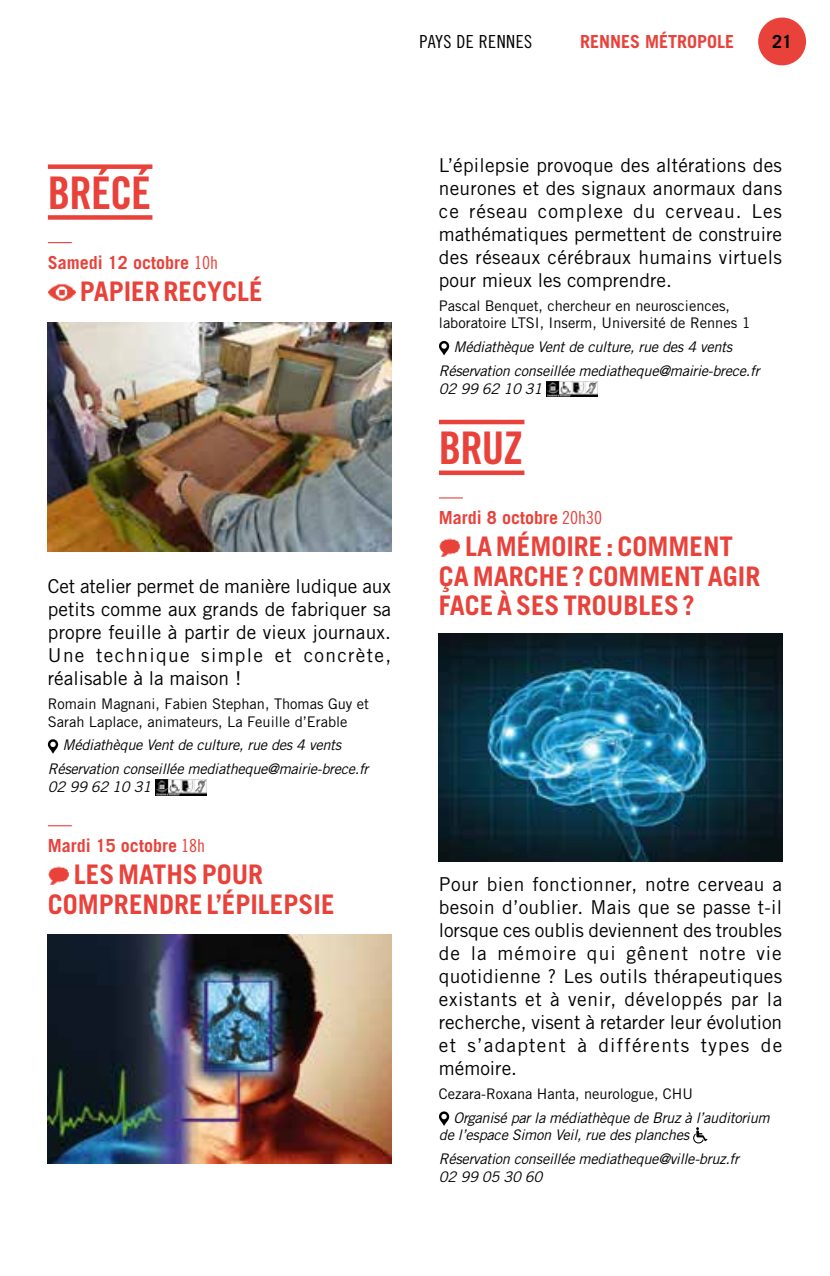
<style>
.page{position:relative;width:830px;height:1276px;background:#fff}
.page>*{position:absolute;margin:0;border:0;box-sizing:border-box;transform-origin:0 0}
.t1{font:45px "Trade Gothic LT Std Bd Cn 20";letter-spacing:-.025em;color:#e8423b}
.t2{font:700 27px/29.2px "Trade Gothic LT Std";color:#e8423b}
.t3{font:19.12px/22.9px "Trade Gothic LT Std";letter-spacing:.015em;color:#000;text-align:justify}
.t4{font:700 18px "Trade Gothic LT Std";color:#e8423b}
.t5{font:18px "Trade Gothic LT Std Cn 18";letter-spacing:.025em;color:#000}
.t6{font:700 18px "Trade Gothic LT Std";color:#000}
.t7{font:italic 14.62px/23.8px "Trade Gothic LT Std";letter-spacing:-.02em;color:#000}
.t8{font:14.62px/17.6px "Trade Gothic LT Std";color:#000}
.s1{font-family:"Trade Gothic LT Std Cn 18";font-weight:400}
</style>
<div class="page">
<div style="left:757px;top:18px;width:48px;height:47px;background:#e8423b;border-radius:50%"></div>
<div style="left:48px;top:164px;width:104px;height:5px;background:#e8423b"></div>
<div style="left:48px;top:215px;width:104px;height:5px;background:#e8423b"></div>
<svg style="left:48px;top:242px;width:24px;height:1px"></svg>
<svg style="left:48px;top:825px;width:24px;height:1px"></svg>
<img style="left:48px;top:284px;width:27px;height:17px">
<img style="left:48px;top:322px;width:343px;height:229px">
<svg style="left:48px;top:739px;width:11px;height:14px"></svg>
<img style="left:155px;top:779px;width:51px;height:16px">
<img style="left:48px;top:866px;width:21px;height:18px">
<img style="left:48px;top:935px;width:343px;height:228px">
<hr style="left:438px;top:420px;width:86px;height:4px;background:#e8423b">
<div style="left:438px;top:470px;width:86px;height:5px;background:#e8423b"></div>
<svg style="left:439px;top:497px;width:23px;height:1px"></svg>
<svg style="left:439px;top:341px;width:10px;height:14px"></svg>
<img style="left:546px;top:381px;width:51px;height:16px">
<img style="left:439px;top:538px;width:21px;height:18px">
<img style="left:438px;top:633px;width:343px;height:228px">
<svg style="left:439px;top:1111px;width:10px;height:14px"></svg>
<svg style="left:693px;top:1127px;width:14px;height:16px"></svg>
<p class="t5" style="left:419px;top:31px;width:114px">PAYS DE RENNES</p>
<p class="t4" style="left:579px;top:30px;width:156px">RENNES MÉTROPOLE</p>
<p class="t6" style="left:771px;top:30px;width:22px">21</p>
<h1 class="t1" style="left:48px;top:165px;width:105px">BRÉCÉ</h1>
<p class="t4" style="left:48px;top:251px;width:172px">Samedi 12 octobre <span class="s1">10h</span></p>
<h2 class="t2" style="left:80px;top:276px;width:184px">PAPIER RECYCLÉ</h2>
<p class="t3" style="left:48px;top:574px;width:344px">Cet atelier permet de manière ludique aux petits comme aux grands de fabriquer sa propre feuille à partir de vieux journaux.<br>Une technique simple et concrète, réalisable à la maison !</p>
<p class="t8" style="left:48px;top:695px;width:322px">Romain Magnani, Fabien Stephan, Thomas Guy et<br>Sarah Laplace, animateurs, La Feuille d’Erable</p>
<p class="t7" style="left:48px;top:733px;width:322px;text-indent:15px">Médiathèque Vent de culture, rue des 4 vents<br>Réservation conseillée mediatheque@mairie-brece.fr</p>
<p class="t7" style="left:48px;top:775px;width:105px">02 99 62 10 31</p>
<p class="t4" style="left:48px;top:834px;width:158px">Mardi 15 octobre <span class="s1">18h</span></p>
<h2 class="t2" style="left:48px;top:859px;width:288px;text-indent:26px">LES MATHS POUR<br>COMPRENDRE L’ÉPILEPSIE</h2>
<p class="t3" style="left:438px;top:153px;width:345px">L’épilepsie provoque des altérations des neurones et des signaux anormaux dans ce réseau complexe du cerveau. Les mathématiques permettent de construire des réseaux cérébraux humains virtuels pour mieux les comprendre.</p>
<p class="t8" style="left:438px;top:296px;width:313px">Pascal Benquet, chercheur en neurosciences, laboratoire LTSI, Inserm, Université de Rennes 1</p>
<p class="t7" style="left:438px;top:335px;width:322px;text-indent:15px">Médiathèque Vent de culture, rue des 4 vents<br>Réservation conseillée mediatheque@mairie-brece.fr</p>
<p class="t7" style="left:438px;top:377px;width:105px">02 99 62 10 31</p>
<h1 class="t1" style="left:438px;top:421px;width:86px">BRUZ</h1>
<p class="t4" style="left:438px;top:506px;width:164px">Mardi 8 octobre <span class="s1">20h30</span></p>
<h2 class="t2" style="left:438px;top:532px;width:323px;text-indent:26px">LA MÉMOIRE : COMMENT<br>ÇA MARCHE ? COMMENT AGIR<br>FACE À SES TROUBLES ?</h2>
<p class="t3" style="left:438px;top:872px;width:345px">Pour bien fonctionner, notre cerveau a besoin d’oublier. Mais que se passe t-il lorsque ces oublis deviennent des troubles de la mémoire qui gênent notre vie quotidienne ? Les outils thérapeutiques existants et à venir, développés par la recherche, visent à retarder leur évolution et s’adaptent à différents types de mémoire.</p>
<p class="t8" style="left:438px;top:1084px;width:255px">Cezara-Roxana Hanta, neurologue, CHU</p>
<p class="t7" style="left:438px;top:1109px;width:332px;line-height:17.6px;text-indent:15px">Organisé par la médiathèque de Bruz à l’auditorium de l’espace Simon Veil, rue des planches</p>
<p class="t7" style="left:438px;top:1150px;width:301px;line-height:17.6px">Réservation conseillée mediatheque@ville-bruz.fr<br>02 99 05 30 60</p>
</div>
